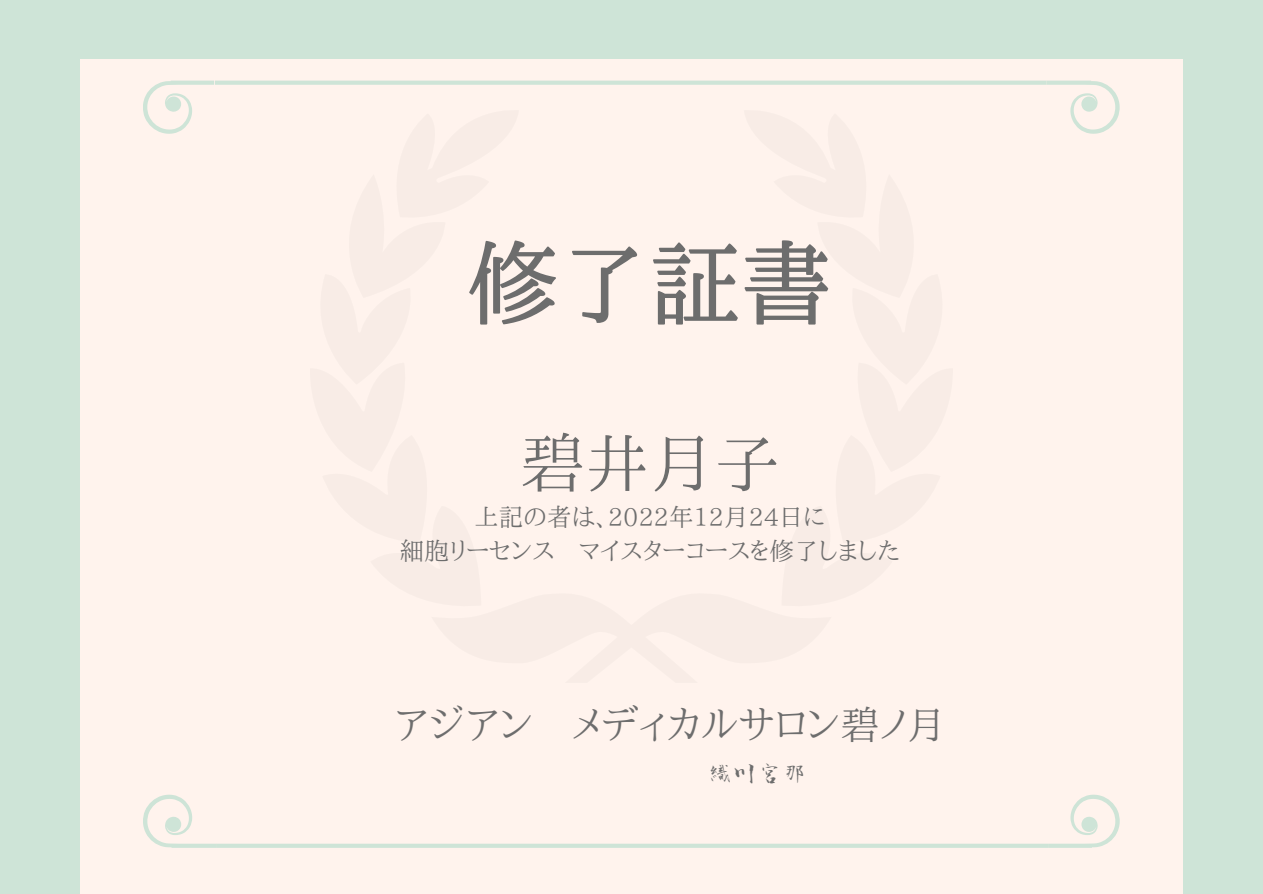
<style>
.page{position:relative;width:1263px;height:894px;background:#fff}
.page>*{position:absolute;margin:0;border:0;box-sizing:border-box;transform-origin:0 0}
.t1{font:500 91.2px "Aozora Mincho";color:#6d6d6d}
.t2{font:64.95px "Aozora Mincho";color:#6d6d6d}
.t3{font:38.85px "Aozora Mincho";color:#6d6d6d}
.t4{font:24.75px "Kouzan Brush Font Gyousyo OTF";color:#6d6d6d}
.t5{font:24.6px/34.3px "Aozora Mincho";color:#6d6d6d;text-align:center}
</style>
<div class="page">
<div style="left:0;top:0;width:1263px;height:893px;background:#cee4d7"></div>
<div style="left:80px;top:60px;width:1102px;height:833px;background:#fff3ed"></div>
<svg style="left:143px;top:81px;width:903px;height:53px"></svg>
<svg style="left:1046px;top:81px;width:74px;height:53px"></svg>
<svg style="left:216px;top:794px;width:904px;height:53px"></svg>
<svg style="left:143px;top:794px;width:73px;height:53px"></svg>
<h1 class="t1" style="left:467px;top:237px;width:366px">修了証書</h1>
<h2 class="t2" style="left:520px;top:429px;width:261px">碧井月子</h2>
<p class="t5" style="left:400px;top:499px;width:501px">上記の者は、2022年12月24日に<br>細胞リーセンス マイスターコースを修了しました</p>
<h3 class="t3" style="left:394px;top:705px;width:553px">アジアン メディカルサロン碧ノ月</h3>
<p class="t4" style="left:708px;top:761px;width:101px">織川宮那</p>
</div>
